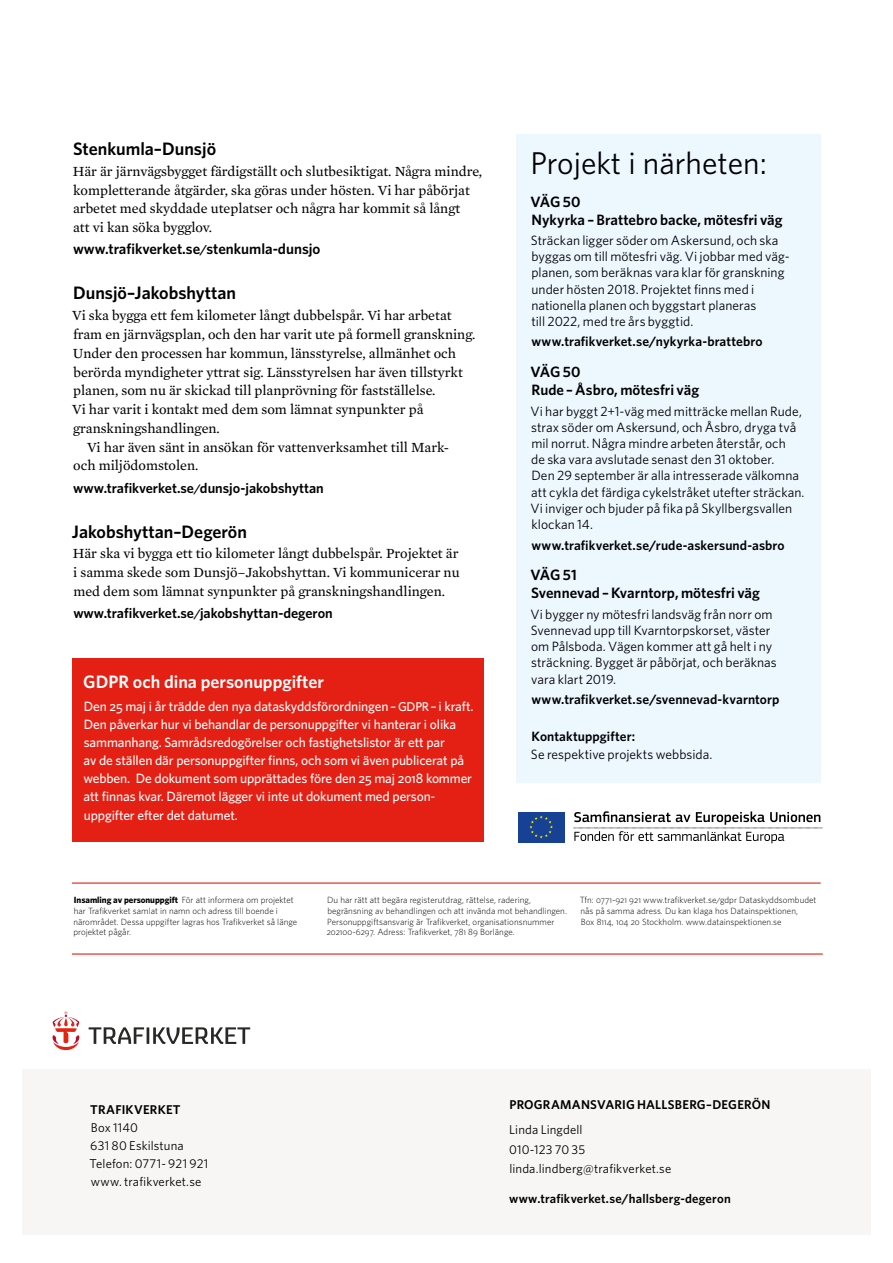
<style>
.page{position:relative;width:893px;height:1263px;background:#fff}
.page>*{position:absolute;margin:0;border:0;box-sizing:border-box;transform-origin:0 0}
.t1{font:31.5px "Whitney";color:#000}
.t2{font:600 18px "Whitney";color:#000}
.t3{font:600 18px "Whitney";color:#fff}
.t4{font:600 15px/18px "Whitney";color:#000}
.t5{font:14.25px/18.8px "Mercury Text G2";color:#000}
.t6{font:600 14.25px "Whitney";color:#000}
.t7{font:13.5px/16.2px "Whitney";letter-spacing:.005em;color:#000}
.t8{font:500 13.5px/18.1px "Whitney";letter-spacing:-.01em;color:#fff}
.t9{font:600 13.5px "Whitney";letter-spacing:.005em;color:#000}
.t10{font:12.75px/18px "Whitney";letter-spacing:.01em;color:#000}
.t11{font:600 12.75px "Whitney";letter-spacing:.015em;color:#000}
.t12{font:300 9px/10.8px "Whitney";letter-spacing:.005em;color:#000}
.s1{font-size:12.75px}
.s2{font-weight:700}
</style>
<div class="page">
<div style="left:72px;top:658px;width:411px;height:184px;background:#e41f13"></div>
<svg style="left:89px;top:1027px;width:161px;height:17px"></svg>
<svg style="left:53px;top:1011px;width:27px;height:39px"></svg>
<div style="left:22px;top:1069px;width:849px;height:166px;background:#f7f6f5"></div>
<div style="left:516px;top:134px;width:304px;height:648px;background:#ecf7fe"></div>
<svg style="left:518px;top:842px;width:47px;height:1px"></svg>
<div style="left:518px;top:812px;width:47px;height:30px;background:#164194"></div>
<svg style="left:529px;top:815px;width:24px;height:23px"></svg>
<svg style="left:573px;top:811px;width:250px;height:32px"></svg>
<hr style="left:72px;top:882px;width:749px;height:2px;background:#e41f13">
<hr style="left:72px;top:953px;width:751px;height:1px;background:#e41f13">
<p class="t2" style="left:73px;top:137px;width:145px">Stenkumla–Dunsjö</p>
<p class="t5" style="left:73px;top:161px;width:411px">Här är järnvägsbygget färdigställt och slutbesiktigat. Några mindre, kompletterande åtgärder, ska göras under hösten. Vi har påbörjat arbetet med skyddade uteplatser och några har kommit så långt<br>att vi kan söka bygglov.</p>
<p class="t4" style="left:73px;top:240px;width:249px">www.trafikverket.se/stenkumla-dunsjo</p>
<p class="t2" style="left:73px;top:281px;width:165px">Dunsjö–Jakobshyttan</p>
<p class="t5" style="left:72px;top:305px;width:381px">Vi ska bygga ett fem kilometer långt dubbelspår. Vi har arbetat</p>
<p class="t5" style="left:73px;top:324px;width:404px">fram en järnvägsplan, och den har varit ute på formell granskning.</p>
<p class="t5" style="left:73px;top:343px;width:385px">Under den processen har kommun, länsstyrelse, allmänhet och</p>
<p class="t5" style="left:73px;top:362px;width:391px">berörda myndigheter yttrat sig. Länsstyrelsen har även tillstyrkt</p>
<p class="t5" style="left:73px;top:380px;width:364px">planen, som nu är skickad till planprövning för fastställelse.</p>
<p class="t5" style="left:72px;top:399px;width:353px">Vi har varit i kontakt med dem som lämnat synpunkter på</p>
<p class="t5" style="left:73px;top:418px;width:148px">granskningshandlingen.</p>
<p class="t5" style="left:87px;top:437px;width:363px">Vi har även sänt in ansökan för vattenverksamhet till Mark-</p>
<p class="t5" style="left:73px;top:455px;width:127px">och miljödomstolen.</p>
<p class="t6" style="left:73px;top:478px;width:252px">www.trafikverket.se/dunsjo-jakobshyttan</p>
<p class="t2" style="left:72px;top:519px;width:177px">Jakobshyttan–Degerön</p>
<p class="t5" style="left:73px;top:544px;width:388px;text-align:justify">Här ska vi bygga ett tio kilometer långt dubbelspår. Projektet är i samma skede som Dunsjö–Jakobshyttan. Vi kommunicerar nu med dem som lämnat synpunkter på granskningshandlingen.</p>
<p class="t6" style="left:73px;top:604px;width:261px">www.trafikverket.se/jakobshyttan-degeron</p>
<p class="t3" style="left:83px;top:669px;width:242px">GDPR och dina personuppgifter</p>
<p class="t8" style="left:83px;top:697px;width:392px">Den 25 maj i år trädde den nya dataskyddsförordningen – <span class="s1">GDPR</span> – i kraft.<br>Den påverkar hur vi behandlar de personuppgifter vi hanterar i olika sammanhang. Samrådsredogörelser och fastighetslistor är ett par<br>av de ställen där personuppgifter finns, och som vi även publicerat på webben. De dokument som upprättades före den 25 maj 2018 kommer att finnas kvar. Däremot lägger vi inte ut dokument med person&shy;uppgifter efter det datumet.</p>
<h1 class="t1" style="left:530px;top:142px;width:238px">Projekt i närheten:</h1>
<p class="t4" style="left:531px;top:192px;width:253px">VÄG 50<br>Nykyrka – Brattebro backe, mötesfri väg</p>
<p class="t7" style="left:531px;top:232px;width:260px">Sträckan ligger söder om Askersund, och ska byggas om till mötesfri väg. Vi jobbar med väg&shy;planen, som beräknas vara klar för granskning under hösten 2018. Projektet finns med i nationella planen och byggstart planeras<br>till 2022, med tre års byggtid.</p>
<p class="t9" style="left:531px;top:333px;width:232px">www.trafikverket.se/nykyrka-brattebro</p>
<p class="t4" style="left:531px;top:363px;width:170px">VÄG 50<br>Rude – Åsbro, mötesfri väg</p>
<p class="t7" style="left:531px;top:402px;width:275px">Vi har byggt 2+1-väg med mitträcke mellan Rude, strax söder om Askersund, och Åsbro, dryga två mil norrut. Några mindre arbeten återstår, och<br>de ska vara avslutade senast den 31 oktober.<br>Den 29 september är alla intresserade välkomna att cykla det färdiga cykelstråket utefter sträckan.<br>Vi inviger och bjuder på fika på Skyllbergsvallen klockan 14.</p>
<p class="t9" style="left:531px;top:536px;width:255px">www.trafikverket.se/rude-askersund-asbro</p>
<p class="t4" style="left:531px;top:566px;width:231px">VÄG 51<br>Svennevad – Kvarntorp, mötesfri väg</p>
<p class="t7" style="left:531px;top:606px;width:248px">Vi bygger ny mötesfri landsväg från norr om Svennevad upp till Kvarntorpskorset, väster om Pålsboda. Vägen kommer att gå helt i ny sträckning. Bygget är påbörjat, och beräknas vara klart 2019.</p>
<p class="t9" style="left:532px;top:690px;width:249px">www.trafikverket.se/svennevad-kvarntorp</p>
<p class="t9" style="left:532px;top:727px;width:105px">Kontaktuppgifter:</p>
<p class="t7" style="left:531px;top:746px;width:183px">Se respektive projekts webbsida.</p>
<p class="t12" style="left:73px;top:894px;width:225px"><span class="s2">Insamling av personuppgift</span> För att informera om projektet har Trafikverket samlat in namn och adress till boende i närområdet. Dessa uppgifter lagras hos Trafikverket så länge projektet pågår.</p>
<p class="t12" style="left:327px;top:894px;width:242px">Du har rätt att begära registerutdrag, rättelse, radering, begränsning av behandlingen och att invända mot behandlingen.<br>Personuppgiftsansvarig är Trafikverket, organisationsnummer 202100-6297. Adress: Trafikverket, 781 89 Borlänge.</p>
<p class="t12" style="left:580px;top:894px;width:238px">Tfn: 0771-921 921 www.trafikverket.se/gdpr Dataskyddsombudet nås på samma adress. Du kan klaga hos Datainspektionen,<br>Box 8114, 104 20 Stockholm. www.datainspektionen.se</p>
<p class="t11" style="left:90px;top:1101px;width:92px">TRAFIKVERKET</p>
<p class="t10" style="left:90px;top:1118px;width:120px">Box 1140<br>631 80 Eskilstuna<br>Telefon: 0771- 921 921 www. trafikverket.se</p>
<p class="t11" style="left:509px;top:1096px;width:263px">PROGRAMANSVARIG HALLSBERG–DEGERÖN</p>
<p class="t10" style="left:509px;top:1120px;width:164px;line-height:19.5px">Linda Lingdell<br>010-123 70 35 linda.lindberg@trafikverket.se</p>
<p class="t11" style="left:509px;top:1190px;width:223px">www.trafikverket.se/hallsberg-degeron</p>
</div>
